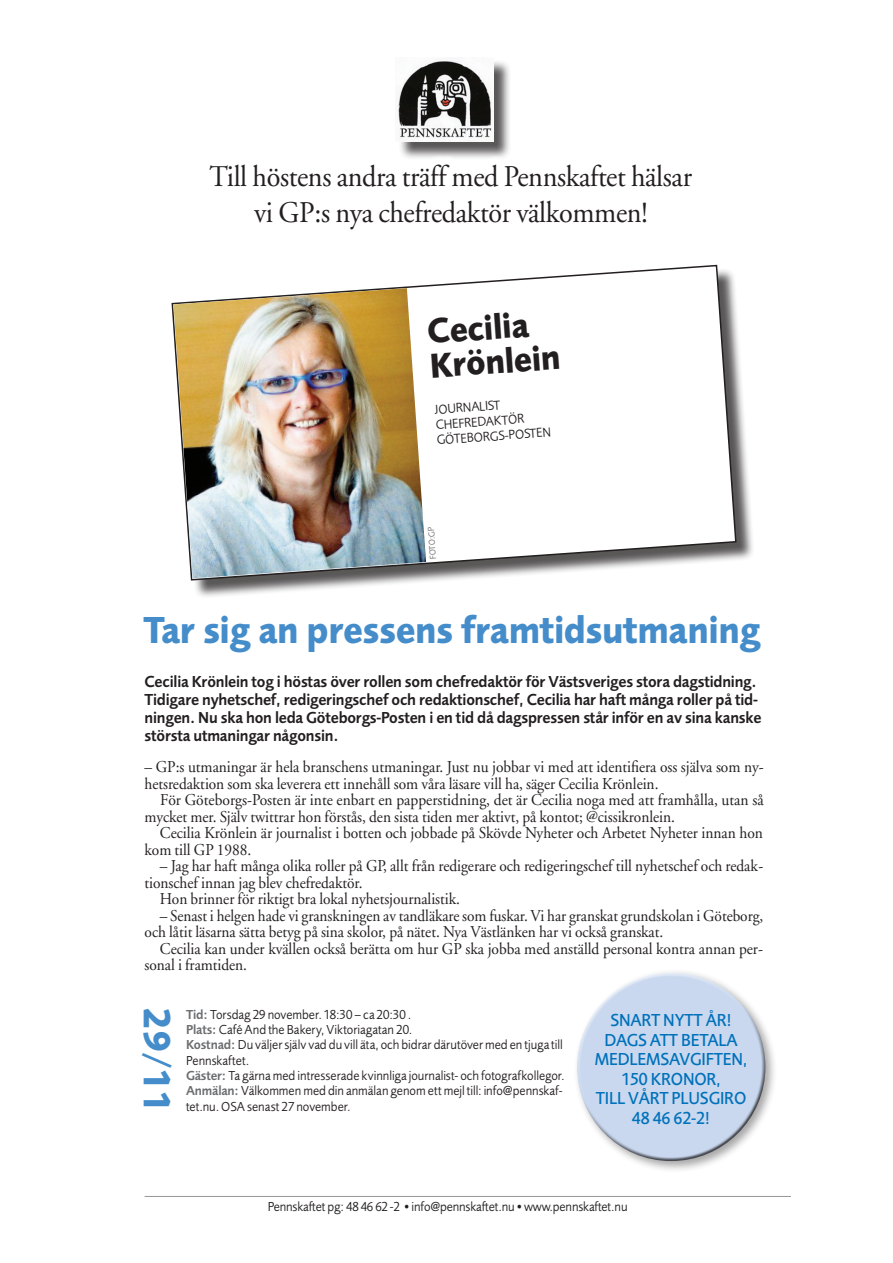
<style>
.page{position:relative;width:893px;height:1263px;background:#fff}
.page>*{position:absolute;margin:0;border:0;box-sizing:border-box;transform-origin:0 0}
.t1{font:700 39px "Foundry Sans";letter-spacing:-.015em;color:#458dca;scale:.93 1}
.t2{font:700 36px/34.5px "Foundry Sans";color:#231f20;scale:.93 1}
.t3{font:30px/36px "Adobe Garamond";letter-spacing:-.015em;color:#231f20;text-align:center;scale:.94 1}
.t4{font:500 18px/19.5px "Foundry Sans";letter-spacing:-.01em;color:#0071ba;text-align:center;scale:.93 1}
.t5{font:16.5px/16.5px "Adobe Garamond";letter-spacing:-.005em;color:#231f20;scale:.93 1}
.t6{font:16.5px/16.5px "Adobe Garamond";letter-spacing:-.005em;color:#231f20;scale:.94 1}
.t7{font:16.5px/18px "Foundry Sans Demi";letter-spacing:-.015em;color:#231f20;scale:.94 1}
.t8{font:13.5px/15.3px "Foundry Sans";color:#231f20;scale:.94 1}
.t9{font:9px "Foundry Sans";color:#6c6d70;scale:.94 1}
.s1{font-family:"Foundry Sans Demi";color:#6c6d70}
</style>
<div class="page">
<hr style="left:145px;top:1196px;width:646px;height:1px;background:#939598">
<div style="left:174px;top:268px;width:581px;height:331px;background:#231f20;opacity:.75"></div>
<svg style="left:171px;top:264px;width:566px;height:317px"></svg>
<img style="left:173px;top:288px;width:253px;height:290px">
<div style="left:398px;top:60px;width:114px;height:100px;background:#231f20;opacity:.75"></div>
<img style="left:398px;top:60px;width:95px;height:81px">
<div style="left:200px;top:154px;width:503px;height:85px;background:#fff"></div>
<div style="left:573px;top:968px;width:205px;height:205px;background:#231f20;opacity:.4"></div>
<div style="left:572px;top:972px;width:184px;height:140px;background:#fff;opacity:.75"></div>
<div style="left:581px;top:1002px;width:189px;height:160px;background:#231f20;opacity:.75"></div>
<svg style="left:537px;top:427px;width:13px;height:10px"></svg>
<svg style="left:428px;top:527px;width:7px;height:12px"></svg>
<h3 class="t3" style="left:210px;top:159px;width:515px">Till höstens andra träff med Pennskaftet hälsar vi GP:s nya chefredaktör välkommen!</h3>
<h2 class="t2" style="left:426px;top:314px;width:142px;rotate:-4deg">Cecilia<br>Krönlein</h2>
<p class="t8" style="left:434px;top:402px;width:93px;rotate:-4deg">Journalist<br>Chefreda ktör<br>Götebo rgs -Post</p>
<p class="t9" style="left:428px;top:560px;width:6px;rotate:-94deg">Foto</p>
<h1 class="t1" style="left:144px;top:607px;width:665px">Tar sig an pressens framtidsutmaning</h1>
<p class="t7" style="left:145px;top:672px;width:658px">Cecilia Krönlein tog i höstas över rollen som chefredaktör för Västsveriges stora dagstidning.<br>Tidigare nyhetschef, redigeringschef och redaktionschef, Cecilia har haft många roller på tid&shy;ningen. Nu ska hon leda Göteborgs-Posten i en tid då dagspressen står inför en av sina kanske största utmaningar någonsin.</p>
<p class="t5" style="left:145px;top:759px;width:667px">– GP:s utmaningar är hela branschens utmaningar. Just nu jobbar vi med att identifiera oss själva som ny&shy;hetsredaktion som ska leverera ett innehåll som våra läsare vill ha, säger Cecilia Krönlein.</p>
<p class="t6" style="left:145px;top:792px;width:660px;text-indent:16px">För Göteborgs-Posten är inte enbart en papperstidning, det är Cecilia noga med att framhålla, utan så mycket mer. Själv twittrar hon förstås, den sista tiden mer aktivt, på kontot; @cissikronlein.</p>
<p class="t6" style="left:145px;top:825px;width:659px;text-indent:15px">Cecilia Krönlein är journalist i botten och jobbade på Skövde Nyheter och Arbetet Nyheter innan hon kom till GP 1988.</p>
<p class="t5" style="left:160px;top:858px;width:650px">– Jag har haft många olika roller på GP, allt från redigerare och redigeringschef till nyhetschef och redak-</p>
<p class="t5" style="left:145px;top:875px;width:236px">tionschef innan jag blev chefredaktör.</p>
<p class="t5" style="left:160px;top:891px;width:324px">Hon brinner för riktigt bra lokal nyhetsjournalistik.</p>
<p class="t5" style="left:145px;top:908px;width:667px;text-indent:15px">– Senast i helgen hade vi granskningen av tandläkare som fuskar. Vi har granskat grundskolan i Göteborg, och låtit läsarna sätta betyg på sina skolor, på nätet. Nya Västlänken har vi också granskat.</p>
<p class="t6" style="left:145px;top:941px;width:659px;text-indent:15px">Cecilia kan under kvällen också berätta om hur GP ska jobba med anställd personal kontra annan per&shy;sonal i framtiden.</p>
<p class="t8" style="left:186px;top:1007px;width:404px"><span class="s1">Tid:</span> Torsdag 29 november. 18:30 – ca 20:30 .<br><span class="s1">Plats:</span> Café And the Bakery, Viktoriagatan 20.<br><span class="s1">Kostnad:</span> Du väljer själv vad du vill äta, och bidrar därutöver med en tjuga till Pennskaftet.<br><span class="s1">Gäster:</span> Ta gärna med intresserade kvinnliga journalist- och fotografkollegor.<br><span class="s1">Anmälan:</span> Välkommen med din anmälan genom ett mejl till: info@pennskaf&shy;tet.nu. OSA senast 27 november.</p>
<h1 class="t1" style="left:180px;top:1007px;width:115px;rotate:90deg">29/11</h1>
<p class="t4" style="left:595px;top:1011px;width:166px">SNART NYTT ÅR!<br>DAGS ATT BETALA<br>MEDLEMS-AVGIFTEN,<br>150 KRONOR,<br>TILL VÅRT PLUSGIRO<br>48 46 62-2!</p>
<p class="t8" style="left:268px;top:1199px;width:384px">Pennskaftet pg: 48 46 62 -2 • info@pennskaftet.nu • www.pennskaftet.nu</p>
</div>
